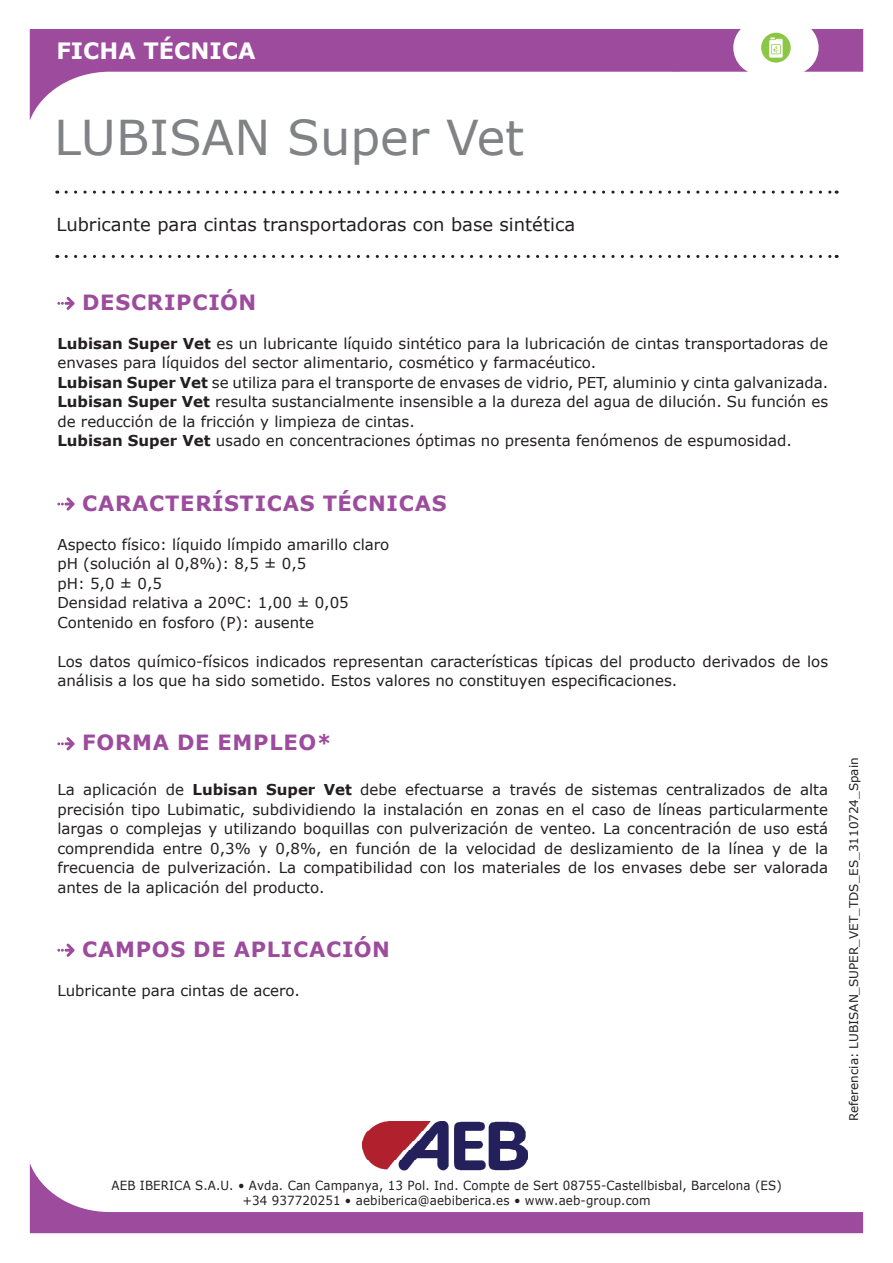
<style>
.page{position:relative;width:893px;height:1263px;background:#fff}
.page>*{position:absolute;margin:0;border:0;box-sizing:border-box;transform-origin:0 0}
.t1{font:48px "Verdana";color:#808285}
.t2{font:700 22.5px "Verdana";color:#fff}
.t3{font:700 21px "Verdana";letter-spacing:.035em;color:#9d4c9d}
.t4{font:18px "Verdana";color:#231f20}
.t5{font:15px/19.5px "Verdana";color:#231f20}
.t6{font:12.6px/15.1px "Verdana";letter-spacing:.01em;color:#231f20;text-align:center;scale:.94 1}
.t7{font:12px "Verdana";color:#231f20}
.s1{font-weight:700}
</style>
<div class="page">
<svg style="left:66px;top:191px;width:771px;height:3px"></svg>
<svg style="left:66px;top:255px;width:771px;height:3px"></svg>
<img style="left:363px;top:1121px;width:164px;height:42px">
<svg style="left:30px;top:1163px;width:833px;height:70px"></svg>
<svg style="left:30px;top:29px;width:833px;height:91px"></svg>
<div style="left:733px;top:21px;width:86px;height:54px;background:#fff;border-radius:27px"></div>
<div style="left:761px;top:33px;width:30px;height:30px;background:#8bc644;border-radius:50%"></div>
<svg style="left:769px;top:37px;width:14px;height:21px"></svg>
<svg style="left:57px;top:297px;width:18px;height:13px"></svg>
<svg style="left:57px;top:497px;width:18px;height:14px"></svg>
<svg style="left:57px;top:737px;width:18px;height:13px"></svg>
<svg style="left:57px;top:944px;width:18px;height:13px"></svg>
<h2 class="t2" style="left:56px;top:35px;width:201px">FICHA TÉCNICA</h2>
<h1 class="t1" style="left:54px;top:104px;width:471px">LUBISAN Super Vet</h1>
<p class="t4" style="left:56px;top:212px;width:520px">Lubricante para cintas transportadoras con base sintética</p>
<h3 class="t3" style="left:82px;top:287px;width:176px">DESCRIPCIÓN</h3>
<p class="t5" style="left:57px;top:334px;width:772px"><span class="s1">Lubisan Super Vet</span> es un lubricante líquido sintético para la lubricación de cintas transportadoras de envases para líquidos del sector alimentario, cosmético y farmacéutico.<br><span class="s1">Lubisan Super Vet</span> se utiliza para el transporte de envases de vidrio, PET, aluminio y cinta galvanizada.<br><span class="s1">Lubisan Super Vet</span> resulta sustancialmente insensible a la dureza del agua de dilución. Su función es de reducción de la fricción y limpieza de cintas.<br><span class="s1">Lubisan Super Vet</span> usado en concentraciones óptimas no presenta fenómenos de espumosidad.</p>
<h3 class="t3" style="left:82px;top:488px;width:366px">CARACTERÍSTICAS TÉCNICAS</h3>
<p class="t5" style="left:57px;top:534px;width:333px">Aspecto físico: líquido límpido amarillo claro pH (solución al 0,8%): 8,5 ± 0,5<br>pH: 5,0 ± 0,5<br>Densidad relativa a 20ºC: 1,00 ± 0,05<br>Contenido en fosforo (P): ausente</p>
<p class="t5" style="left:57px;top:651px;width:772px">Los datos químico-físicos indicados representan características típicas del producto derivados de los análisis a los que ha sido sometido. Estos valores no constituyen especificaciones.</p>
<h3 class="t3" style="left:82px;top:728px;width:251px">FORMA DE EMPLEO*</h3>
<p class="t5" style="left:57px;top:780px;width:772px;text-align:justify">La aplicación de <span class="s1">Lubisan Super Vet</span> debe efectuarse a través de sistemas centralizados de alta precisión tipo Lubimatic, subdividiendo la instalación en zonas en el caso de líneas particularmente largas o complejas y utilizando boquillas con pulverización de venteo. La concentración de uso está comprendida entre 0,3% y 0,8%, en función de la velocidad de deslizamiento de la línea y de la frecuencia de pulverización. La compatibilidad con los materiales de los envases debe ser valorada antes de la aplicación del producto.</p>
<h3 class="t3" style="left:82px;top:934px;width:309px">CAMPOS DE APLICACIÓN</h3>
<p class="t5" style="left:57px;top:980px;width:244px">Lubricante para cintas de acero.</p>
<p class="t7" style="left:845px;top:1121px;width:365px;rotate:-90deg">Referencia: LUBISAN_SUPER_VET_TDS_ES_3110724_Spain</p>
<p class="t6" style="left:112px;top:1177px;width:714px">AEB IBERICA S.A.U. • Avda. Can Campanya, 13 Pol. Ind. Compte de Sert 08755-Castellbisbal, Barcelona (ES) +34 937720251 • aebiberica@aebiberica.es • www.aeb-group.com</p>
</div>
